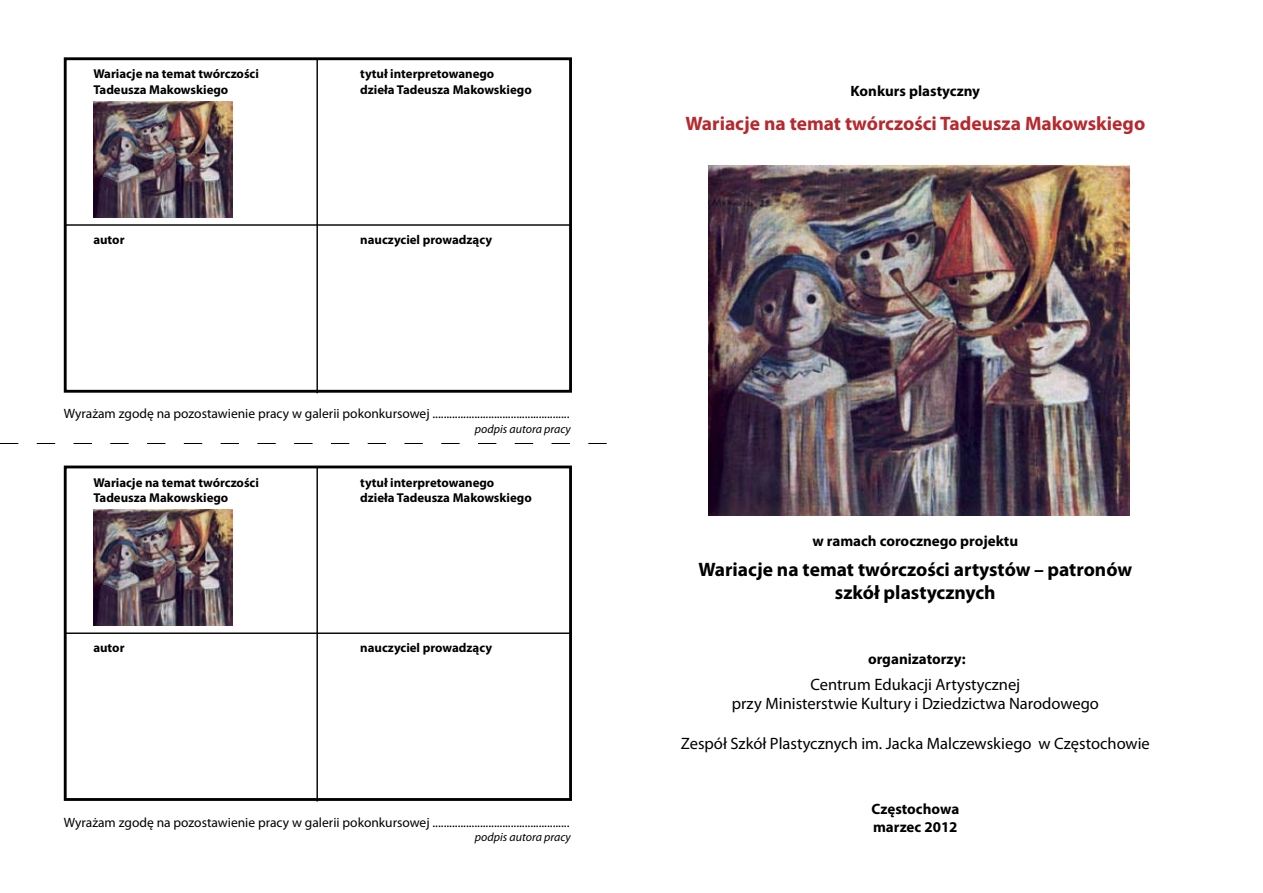
<style>
.page{position:relative;width:1263px;height:893px;background:#fff}
.page>*{position:absolute;margin:0;border:0;box-sizing:border-box;transform-origin:0 0}
.t1{font:700 19.5px/23.4px "Myriad Pro";color:#000;text-align:center}
.t2{font:700 19.5px "Myriad Pro";color:#b6292f}
.t3{font:16.5px/19.8px "Myriad Pro";color:#000;text-align:center}
.t4{font:700 15px/18px "Myriad Pro";color:#000}
.t5{font:13.5px "Myriad Pro";color:#000}
.t6{font:700 12.9px/15.5px "Myriad Pro";color:#000}
.t7{font:italic 12px "Myriad Pro";color:#000}
.s1{font-style:italic}
</style>
<div class="page">
<img style="left:709px;top:166px;width:421px;height:350px">
<img style="left:93px;top:101px;width:140px;height:116px">
<img style="left:93px;top:509px;width:140px;height:116px">
<div style="left:64px;top:57px;width:508px;height:336px;border:3px solid #000"></div>
<div style="left:64px;top:466px;width:508px;height:335px;border:3px solid #000"></div>
<hr style="left:316px;top:59px;width:2px;height:334px;background:#000">
<hr style="left:316px;top:467px;width:2px;height:334px;background:#000">
<hr style="left:65px;top:224px;width:506px;height:2px;background:#000">
<hr style="left:65px;top:632px;width:506px;height:2px;background:#000">
<svg style="left:0;top:443px;width:607px;height:1px"></svg>
<p class="t6" style="left:93px;top:66px;width:167px">Wariacje na temat twórczości<br>Tadeusza Makowskiego</p>
<p class="t6" style="left:93px;top:232px;width:33px">autor</p>
<p class="t6" style="left:360px;top:66px;width:173px">tytuł interpretowanego dzieła Tadeusza Makowskiego</p>
<p class="t6" style="left:360px;top:232px;width:133px">nauczyciel prowadzący</p>
<p class="t5" style="left:64px;top:405px;width:507px">Wyrażam zgodę na pozostawienie pracy w galerii pokonkursowej .................................................</p>
<p class="t7" style="left:475px;top:421px;width:97px">podpis autora pracy</p>
<p class="t6" style="left:93px;top:474px;width:167px">Wariacje na temat twórczości<br>Tadeusza Makowskiego</p>
<p class="t6" style="left:93px;top:640px;width:33px">autor</p>
<p class="t6" style="left:360px;top:474px;width:173px">tytuł interpretowanego dzieła Tadeusza Makowskiego</p>
<p class="t6" style="left:360px;top:640px;width:133px">nauczyciel prowadzący</p>
<p class="t5" style="left:64px;top:814px;width:507px">Wyrażam zgodę na pozostawienie pracy w galerii pokonkursowej .................................................</p>
<p class="t7" style="left:475px;top:829px;width:97px">podpis autora pracy</p>
<p class="t4" style="left:851px;top:82px;width:131px">Konkurs plastyczny</p>
<h1 class="t2" style="left:685px;top:111px;width:461px">Wariacje na temat twórczości Tadeusza Makowskiego</h1>
<p class="t4" style="left:812px;top:532px;width:207px">w ramach corocznego projektu</p>
<h1 class="t1" style="left:698px;top:557px;width:435px">Wariacje na temat twórczości artystów <span class="s1">–</span> patronów szkół plastycznych</h1>
<p class="t4" style="left:868px;top:649px;width:99px">organizatorzy:</p>
<p class="t3" style="left:732px;top:674px;width:369px">Centrum Edukacji Artystycznej<br>przy Ministerstwie Kultury i Dziedzictwa Narodowego</p>
<p class="t3" style="left:681px;top:733px;width:470px">Zespół Szkół Plastycznych im. Jacka Malczewskiego w Częstochowie</p>
<p class="t4" style="left:871px;top:799px;width:89px">Częstochowa marzec 2012</p>
</div>
